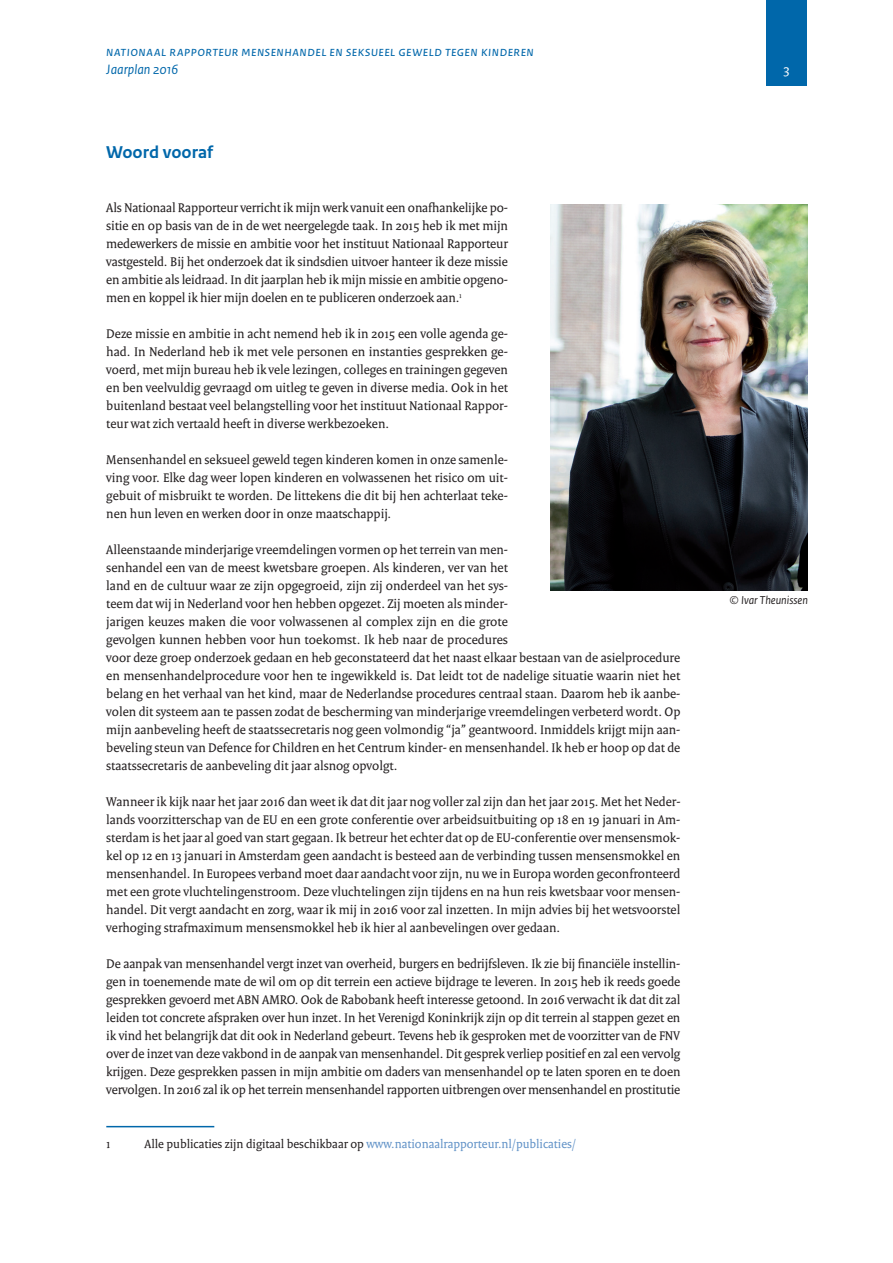
<style>
.page{position:relative;width:893px;height:1263px;background:#fff}
.page>*{position:absolute;margin:0;border:0;box-sizing:border-box;transform-origin:0 0}
.t1{font:700 18px "Rijksoverheid Sans Text";color:#0067aa}
.t2{font:italic 14.25px/18px "Rijksoverheid Sans Text";letter-spacing:.035em;color:#0067aa}
.t3{font:14.25px "Rijksoverheid Serif";color:#fff}
.t4{font:13.5px/18px "Rijksoverheid Serif";color:#231f20;text-align:justify}
.t5{font:12.75px "Rijksoverheid Serif";color:#231f20}
.t6{font:italic 12px "Rijksoverheid Sans Text";color:#231f20}
.s1{color:#6192c7}
</style>
<div class="page">
<div style="left:766px;top:0;width:41px;height:85px;background:#0067aa"></div>
<hr style="left:106px;top:1126px;width:108px;height:1px;background:#0067aa">
<img style="left:550px;top:204px;width:258px;height:386px">
<p class="t2" style="left:106px;top:43px;width:429px">nationaal rapporteur mensenhandel en seksueel geweld tegen kinderen<br>Jaarplan 2016</p>
<h1 class="t1" style="left:106px;top:142px;width:108px">Woord vooraf</h1>
<p class="t4" style="left:106px;top:199px;width:403px">Als Nationaal Rapporteur verricht ik mijn werk vanuit een onafhankelijke po&shy;sitie en op basis van de in de wet neergelegde taak. In 2015 heb ik met mijn medewerkers de missie en ambitie voor het instituut Nationaal Rapporteur vastgesteld. Bij het onderzoek dat ik sindsdien uitvoer hanteer ik deze missie en ambitie als leidraad. In dit jaarplan heb ik mijn missie en ambitie opgeno&shy;men en koppel ik hier mijn doelen en te publiceren onderzoek aan.<sup>1</sup></p>
<p class="t4" style="left:106px;top:325px;width:403px">Deze missie en ambitie in acht nemend heb ik in 2015 een volle agenda ge&shy;had. In Nederland heb ik met vele personen en instanties gesprekken ge&shy;voerd, met mijn bureau heb ik vele lezingen, colleges en trainingen gegeven en ben veelvuldig gevraagd om uitleg te geven in diverse media. Ook in het buitenland bestaat veel belangstelling voor het instituut Nationaal Rappor&shy;teur wat zich vertaald heeft in diverse werkbezoeken.</p>
<p class="t4" style="left:106px;top:451px;width:403px">Mensenhandel en seksueel geweld tegen kinderen komen in onze samenle&shy;ving voor. Elke dag weer lopen kinderen en volwassenen het risico om uit&shy;gebuit of misbruikt te worden. De littekens die dit bij hen achterlaat teke&shy;nen hun leven en werken door in onze maatschappij.</p>
<p class="t4" style="left:106px;top:541px;width:576px;text-align:left">Alleenstaande minderjarige vreemdelingen vormen op het terrein van men-<br>senhandel een van de meest kwetsbare groepen. Als kinderen, ver van het<br>land en de cultuur waar ze zijn opgegroeid, zijn zij onderdeel van het sys-<br>teem dat wij in Nederland voor hen hebben opgezet. Zij moeten als minder-<br>jarigen keuzes maken die voor volwassenen al complex zijn en die grote<br>gevolgen kunnen hebben voor hun toekomst. Ik heb naar de procedures<br>voor deze groep onderzoek gedaan en heb geconstateerd dat het naast elkaar bestaan van de asielprocedure en mensenhandelprocedure voor hen te ingewikkeld is. Dat leidt tot de nadelige situatie waarin niet het belang en het verhaal van het kind, maar de Nederlandse procedures centraal staan. Daarom heb ik aanbe&shy;volen dit systeem aan te passen zodat de bescherming van minderjarige vreemdelingen verbeterd wordt. Op mijn aanbeveling heeft de staatssecretaris nog geen volmondig “ja” geantwoord. Inmiddels krijgt mijn aan&shy;beveling steun van Defence for Children en het Centrum kinder- en mensenhandel. Ik heb er hoop op dat de staatssecretaris de aanbeveling dit jaar alsnog opvolgt.</p>
<p class="t4" style="left:106px;top:793px;width:576px">Wanneer ik kijk naar het jaar 2016 dan weet ik dat dit jaar nog voller zal zijn dan het jaar 2015. Met het Neder&shy;lands voorzitterschap van de EU en een grote conferentie over arbeidsuitbuiting op 18 en 19 januari in Am&shy;sterdam is het jaar al goed van start gegaan. Ik betreur het echter dat op de EU-conferentie over mensensmok&shy;kel op 12 en 13 januari in Amsterdam geen aandacht is besteed aan de verbinding tussen mensensmokkel en mensenhandel. In Europees verband moet daar aandacht voor zijn, nu we in Europa worden geconfronteerd met een grote vluchtelingenstroom. Deze vluchtelingen zijn tijdens en na hun reis kwetsbaar voor mensen&shy;handel. Dit vergt aandacht en zorg, waar ik mij in 2016 voor zal inzetten. In mijn advies bij het wetsvoorstel verhoging strafmaximum mensensmokkel heb ik hier al aanbevelingen over gedaan.</p>
<p class="t4" style="left:106px;top:955px;width:576px">De aanpak van mensenhandel vergt inzet van overheid, burgers en bedrijfsleven. Ik zie bij financiële instellin&shy;gen in toenemende mate de wil om op dit terrein een actieve bijdrage te leveren. In 2015 heb ik reeds goede gesprekken gevoerd met ABN AMRO. Ook de Rabobank heeft interesse getoond. In 2016 verwacht ik dat dit zal leiden tot concrete afspraken over hun inzet. In het Verenigd Koninkrijk zijn op dit terrein al stappen gezet en ik vind het belangrijk dat dit ook in Nederland gebeurt. Tevens heb ik gesproken met de voorzitter van de FNV over de inzet van deze vakbond in de aanpak van mensenhandel. Dit gesprek verliep positief en zal een vervolg krijgen. Deze gesprekken passen in mijn ambitie om daders van mensenhandel op te laten sporen en te doen vervolgen. In 2016 zal ik op het terrein mensenhandel rapporten uitbrengen over mensenhandel en prostitutie</p>
<p class="t5" style="left:106px;top:1137px;width:6px">1</p>
<p class="t5" style="left:145px;top:1137px;width:433px">Alle publicaties zijn digitaal beschikbaar op <span class="s1">www.nationaalrapporteur.nl/publicaties/</span></p>
<p class="t3" style="left:784px;top:61px;width:8px">3</p>
<p class="t6" style="left:729px;top:594px;width:80px">© Ivar Theunissen</p>
</div>
